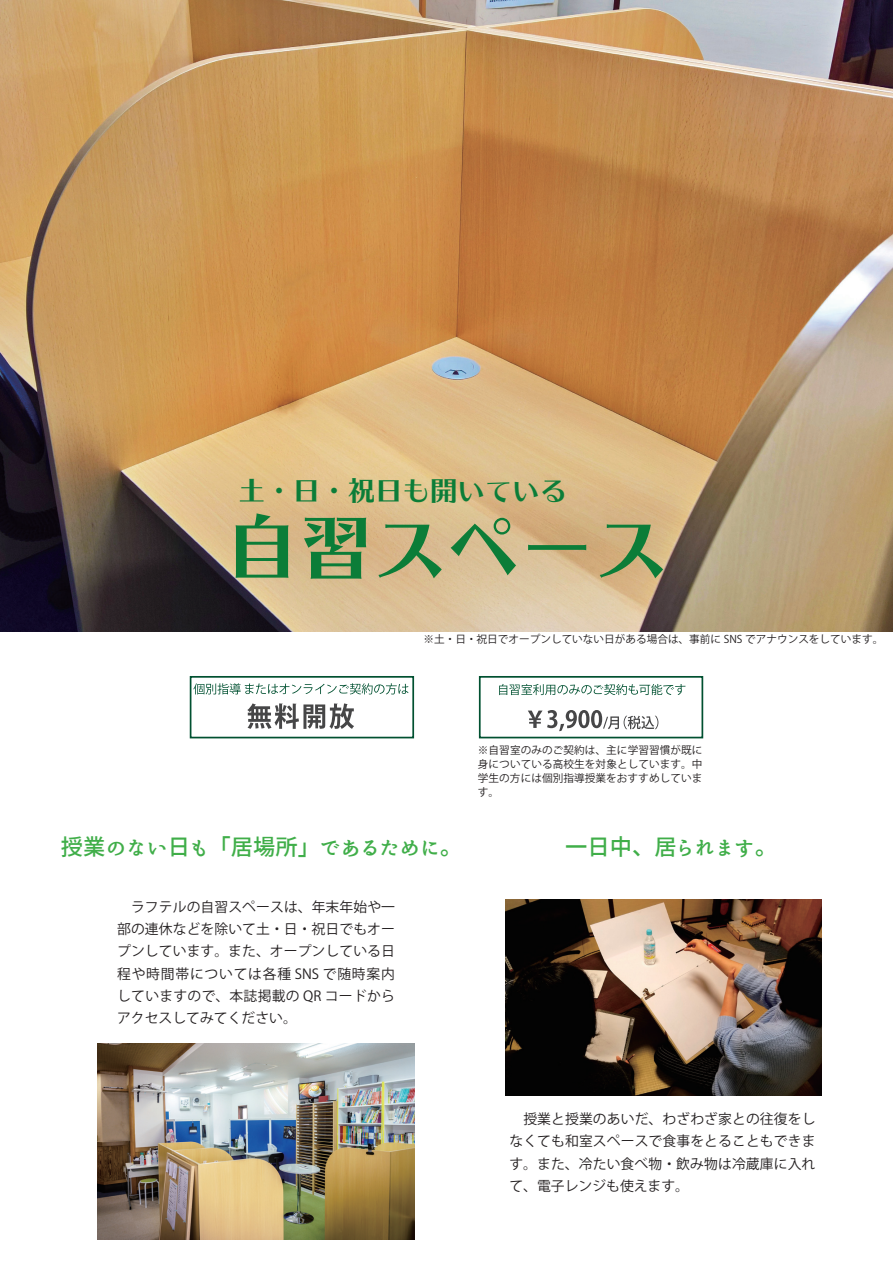
<style>
.page{position:relative;width:893px;height:1263px;background:#fff}
.page>*{position:absolute;margin:0;border:0;box-sizing:border-box;transform-origin:0 0}
.t1{font:74.25px "Kan 415 Typos Std";color:#0b7d38}
.t2{font:27.6px "Kan 415 Typos Std";color:#0b7d38}
.t3{font:22.35px "Honoka Antique Kaku";color:#40ae49}
.t4{font:13.8px/22.4px "Koz Go Pr 6 N";letter-spacing:.01em;color:#231f20;text-align:justify}
.t5{font:10.65px/13.8px "Koz Go Pr 6 N";letter-spacing:.005em;color:#231f20;text-align:justify}
</style>
<div class="page">
<img style="left:0;top:0;width:893px;height:631px">
<div style="left:190px;top:676px;width:224px;height:62px;border:2px solid #015131"></div>
<svg style="left:193px;top:683px;width:215px;height:11px"></svg>
<svg style="left:247px;top:703px;width:107px;height:26px"></svg>
<div style="left:479px;top:676px;width:224px;height:62px;border:2px solid #015131"></div>
<svg style="left:499px;top:684px;width:186px;height:11px"></svg>
<svg style="left:528px;top:710px;width:130px;height:21px"></svg>
<img style="left:98px;top:1044px;width:316px;height:195px">
<img style="left:505px;top:899px;width:317px;height:196px">
<h2 class="t2" style="left:238px;top:475px;width:331px">土・日・祝日も開いている</h2>
<h1 class="t1" style="left:225px;top:507px;width:444px">自習スペース</h1>
<p class="t5" style="left:423px;top:632px;width:461px">※土・日・祝日でオープンしていない日がある場合は、事前に SNS でアナウンスをしています。</p>
<p class="t5" style="left:478px;top:744px;width:226px">※自習室のみのご契約は、主に学習習慣が既に身についている高校生を対象としています。中学生の方には個別指導授業をおすすめしています。</p>
<h3 class="t3" style="left:61px;top:830px;width:403px">授業のない日も「居場所」であるために。</h3>
<h3 class="t3" style="left:565px;top:830px;width:214px">一日中、居られます。</h3>
<p class="t4" style="left:117px;top:896px;width:279px">　ラフテルの自習スペースは、年末年始や一部の連休などを除いて土・日・祝日でもオープンしています。また、オープンしている日程や時間帯については各種 SNS で随時案内していますので、本誌掲載の QR コードからアクセスしてみてください。</p>
<p class="t4" style="left:509px;top:1108px;width:308px">　授業と授業のあいだ、わざわざ家との往復をしなくても和室スペースで食事をとることもできます。また、冷たい食べ物・飲み物は冷蔵庫に入れて、電子レンジも使えます。</p>
</div>
